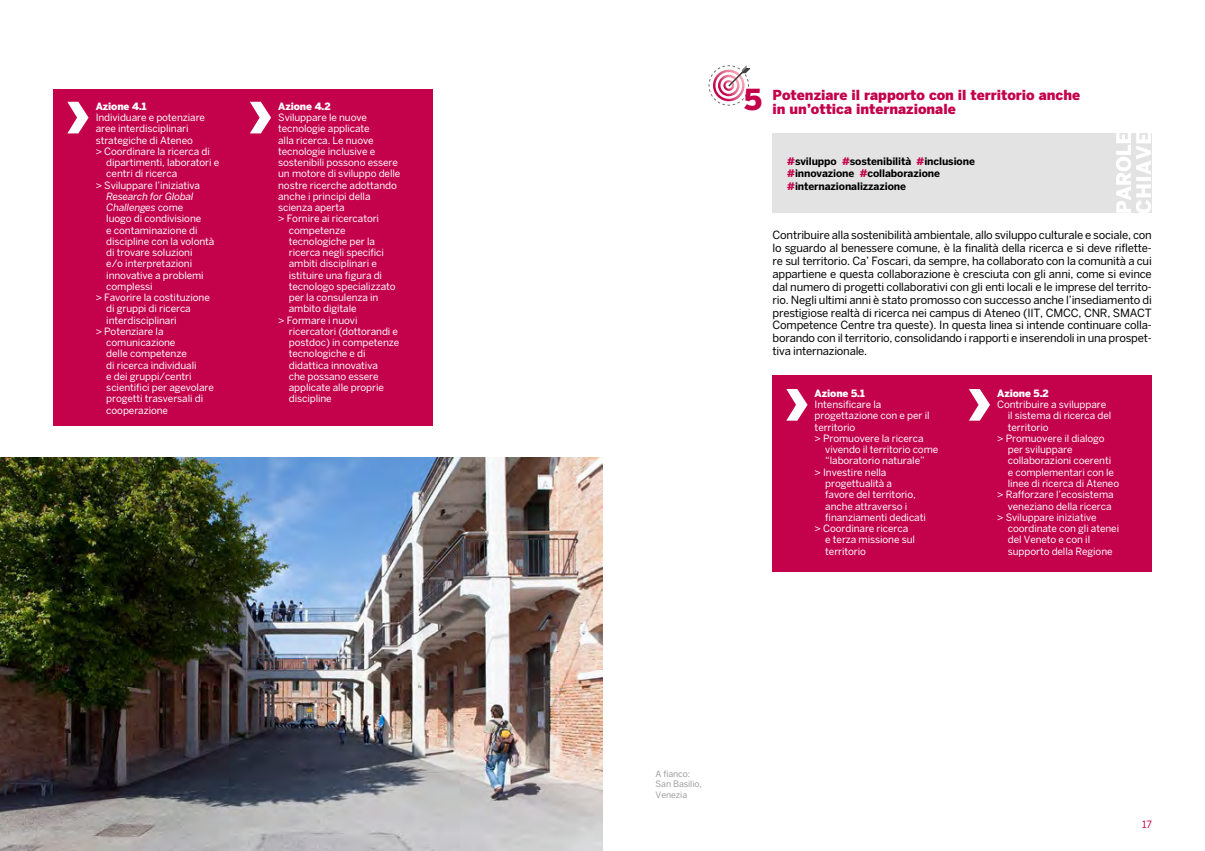
<style>
.page{position:relative;width:1205px;height:851px;background:#fff}
.page>*{position:absolute;margin:0;border:0;box-sizing:border-box;transform-origin:0 0}
.t1{font:900 28.75px "Benton Sans";color:#c4014b}
.t2{font:900 13.75px/14.9px "Benton Sans";color:#c4014b}
.t3{font:11.25px/12.9px "Benton Sans";letter-spacing:-.02em;color:#000;text-align:justify}
.t4{font:700 10.25px/12.4px "Benton Sans";letter-spacing:-.01em;color:#000}
.t5{font:10px "Benton Sans";letter-spacing:-.01em;color:#fff}
.t6{font:900 10px "Benton Sans";letter-spacing:-.01em;color:#fff}
.t7{font:italic 10px "Benton Sans";letter-spacing:-.01em;color:#fff}
.t8{font:10px "Benton Sans";color:#c4014b}
.t9{font:8.75px/10.5px "Benton Sans";letter-spacing:-.01em;color:#9d9d9c}
.s1{font-style:normal}
.s2{color:#c4014b}
</style>
<div class="page">
<div style="left:772px;top:134px;width:379px;height:79px;background:#e3e3e3"></div>
<svg style="left:1116px;top:133px;width:35px;height:80px"></svg>
<div style="left:53px;top:89px;width:380px;height:336px;background:#c4014b"></div>
<div style="left:772px;top:376px;width:380px;height:196px;background:#c4014b"></div>
<svg style="left:67px;top:102px;width:22px;height:31px"></svg>
<svg style="left:786px;top:389px;width:21px;height:31px"></svg>
<svg style="left:250px;top:102px;width:21px;height:31px"></svg>
<svg style="left:969px;top:389px;width:21px;height:31px"></svg>
<img style="left:0;top:457px;width:602px;height:393px">
<svg style="left:709px;top:65px;width:41px;height:40px"></svg>
<p class="t6" style="left:96px;top:100px;width:52px">Azione 4.1</p>
<p class="t5" style="left:96px;top:111px;width:111px">Individuare e potenziare</p>
<p class="t5" style="left:96px;top:123px;width:94px">aree interdisciplinari</p>
<p class="t5" style="left:96px;top:134px;width:99px">strategiche di Ateneo</p>
<p class="t5" style="left:96px;top:145px;width:116px">&gt; Coordinare la ricerca di</p>
<p class="t5" style="left:106px;top:156px;width:114px">dipartimenti, laboratori e</p>
<p class="t5" style="left:106px;top:168px;width:72px">centri di ricerca</p>
<p class="t5" style="left:96px;top:179px;width:106px">&gt; Sviluppare l’iniziativa</p>
<p class="t7" style="left:106px;top:190px;width:89px">Research for Global</p>
<p class="t7" style="left:106px;top:201px;width:78px">Challenges <span class="s1">come</span></p>
<p class="t5" style="left:106px;top:213px;width:97px">luogo di condivisione</p>
<p class="t5" style="left:106px;top:224px;width:93px">e contaminazione di</p>
<p class="t5" style="left:106px;top:235px;width:110px">discipline con la volontà</p>
<p class="t5" style="left:106px;top:246px;width:88px">di trovare soluzioni</p>
<p class="t5" style="left:106px;top:258px;width:87px">e/o interpretazioni</p>
<p class="t5" style="left:106px;top:269px;width:99px">innovative a problemi</p>
<p class="t5" style="left:106px;top:280px;width:48px">complessi</p>
<p class="t5" style="left:96px;top:291px;width:116px">&gt; Favorire la costituzione</p>
<p class="t5" style="left:106px;top:303px;width:86px">di gruppi di ricerca</p>
<p class="t5" style="left:106px;top:314px;width:72px">interdisciplinari</p>
<p class="t5" style="left:96px;top:325px;width:69px">&gt; Potenziare la</p>
<p class="t5" style="left:106px;top:336px;width:71px">comunicazione</p>
<p class="t5" style="left:106px;top:348px;width:82px">delle competenze</p>
<p class="t5" style="left:106px;top:359px;width:92px">di ricerca individuali</p>
<p class="t5" style="left:106px;top:370px;width:87px">e dei gruppi/centri</p>
<p class="t5" style="left:106px;top:381px;width:109px">scientifici per agevolare</p>
<p class="t5" style="left:106px;top:393px;width:98px">progetti trasversali di</p>
<p class="t5" style="left:106px;top:404px;width:63px">cooperazione</p>
<p class="t6" style="left:278px;top:100px;width:54px">Azione 4.2</p>
<p class="t5" style="left:278px;top:111px;width:90px">Sviluppare le nuove</p>
<p class="t5" style="left:278px;top:123px;width:93px">tecnologie applicate</p>
<p class="t5" style="left:278px;top:134px;width:97px">alla ricerca. Le nuove</p>
<p class="t5" style="left:278px;top:145px;width:98px">tecnologie inclusive e</p>
<p class="t5" style="left:278px;top:156px;width:121px">sostenibili possono essere</p>
<p class="t5" style="left:278px;top:168px;width:124px">un motore di sviluppo delle</p>
<p class="t5" style="left:278px;top:179px;width:120px">nostre ricerche adottando</p>
<p class="t5" style="left:278px;top:190px;width:94px">anche i principi della</p>
<p class="t5" style="left:278px;top:201px;width:68px">scienza aperta</p>
<p class="t5" style="left:278px;top:213px;width:102px">&gt; Fornire ai ricercatori</p>
<p class="t5" style="left:289px;top:224px;width:58px">competenze</p>
<p class="t5" style="left:289px;top:235px;width:88px">tecnologiche per la</p>
<p class="t5" style="left:289px;top:246px;width:97px">ricerca negli specifici</p>
<p class="t5" style="left:289px;top:258px;width:90px">ambiti disciplinari e</p>
<p class="t5" style="left:289px;top:269px;width:95px">istituire una figura di</p>
<p class="t5" style="left:289px;top:280px;width:108px">tecnologo specializzato</p>
<p class="t5" style="left:289px;top:291px;width:91px">per la consulenza in</p>
<p class="t5" style="left:289px;top:303px;width:69px">ambito digitale</p>
<p class="t5" style="left:278px;top:314px;width:81px">&gt; Formare i nuovi</p>
<p class="t5" style="left:289px;top:325px;width:111px">ricercatori (dottorandi e</p>
<p class="t5" style="left:289px;top:336px;width:112px">postdoc) in competenze</p>
<p class="t5" style="left:289px;top:348px;width:78px">tecnologiche e di</p>
<p class="t5" style="left:289px;top:359px;width:91px">didattica innovativa</p>
<p class="t5" style="left:289px;top:370px;width:91px">che possano essere</p>
<p class="t5" style="left:289px;top:381px;width:97px">applicate alle proprie</p>
<p class="t5" style="left:289px;top:393px;width:44px">discipline</p>
<h1 class="t1" style="left:744px;top:82px;width:19px">5</h1>
<h2 class="t2" style="left:772px;top:87px;width:309px">Potenziare il rapporto con il territorio anche in un’ottica internazionale</h2>
<p class="t4" style="left:787px;top:155px;width:189px"><span class="s2">#</span>sviluppo <span class="s2">#</span>sostenibilità <span class="s2">#</span>inclusione <span class="s2">#</span>innovazione <span class="s2">#</span>collaborazione <span class="s2">#</span>internazionalizzazione</p>
<p class="t3" style="left:772px;top:228px;width:381px">Contribuire alla sostenibilità ambientale, allo sviluppo culturale e sociale, con lo sguardo al benessere comune, è la finalità della ricerca e si deve riflette&shy;re sul territorio. Ca’ Foscari, da sempre, ha collaborato con la comunità a cui appartiene e questa collaborazione è cresciuta con gli anni, come si evince dal numero di progetti collaborativi con gli enti locali e le imprese del territo&shy;rio. Negli ultimi anni è stato promosso con successo anche l’insediamento di prestigiose realtà di ricerca nei campus di Ateneo (IIT, CMCC, CNR, SMACT Competence Centre tra queste). In questa linea si intende continuare colla&shy;borando con il territorio, consolidando i rapporti e inserendoli in una prospet&shy;tiva internazionale.</p>
<p class="t6" style="left:814px;top:387px;width:52px">Azione 5.1</p>
<p class="t5" style="left:814px;top:398px;width:68px">Intensificare la</p>
<p class="t5" style="left:814px;top:410px;width:116px">progettazione con e per il</p>
<p class="t5" style="left:814px;top:421px;width:42px">territorio</p>
<p class="t5" style="left:814px;top:432px;width:110px">&gt; Promuovere la ricerca</p>
<p class="t5" style="left:825px;top:443px;width:114px">vivendo il territorio come</p>
<p class="t5" style="left:825px;top:455px;width:101px">“laboratorio naturale”</p>
<p class="t5" style="left:814px;top:466px;width:73px">&gt; Investire nella</p>
<p class="t5" style="left:825px;top:477px;width:68px">progettualità a</p>
<p class="t5" style="left:825px;top:488px;width:92px">favore del territorio,</p>
<p class="t5" style="left:825px;top:500px;width:83px">anche attraverso i</p>
<p class="t5" style="left:825px;top:511px;width:102px">finanziamenti dedicati</p>
<p class="t5" style="left:814px;top:522px;width:95px">&gt; Coordinare ricerca</p>
<p class="t5" style="left:825px;top:533px;width:91px">e terza missione sul</p>
<p class="t5" style="left:825px;top:545px;width:42px">territorio</p>
<p class="t6" style="left:997px;top:387px;width:53px">Azione 5.2</p>
<p class="t5" style="left:997px;top:398px;width:111px">Contribuire a sviluppare</p>
<p class="t5" style="left:1008px;top:410px;width:105px">il sistema di ricerca del</p>
<p class="t5" style="left:1008px;top:421px;width:42px">territorio</p>
<p class="t5" style="left:997px;top:432px;width:109px">&gt; Promuovere il dialogo</p>
<p class="t5" style="left:1008px;top:443px;width:66px">per sviluppare</p>
<p class="t5" style="left:1008px;top:455px;width:105px">collaborazioni coerenti</p>
<p class="t5" style="left:1008px;top:466px;width:108px">e complementari con le</p>
<p class="t5" style="left:1008px;top:477px;width:113px">linee di ricerca di Ateneo</p>
<p class="t5" style="left:997px;top:488px;width:118px">&gt; Rafforzare l’ecosistema</p>
<p class="t5" style="left:1008px;top:500px;width:105px">veneziano della ricerca</p>
<p class="t5" style="left:997px;top:511px;width:101px">&gt; Sviluppare iniziative</p>
<p class="t5" style="left:1008px;top:522px;width:113px">coordinate con gli atenei</p>
<p class="t5" style="left:1008px;top:533px;width:84px">del Veneto e con il</p>
<p class="t5" style="left:1008px;top:545px;width:106px">supporto della Regione</p>
<p class="t9" style="left:656px;top:768px;width:48px">A fianco:<br>San Basilio,<br>Venezia</p>
<p class="t8" style="left:1142px;top:818px;width:11px">17</p>
</div>
